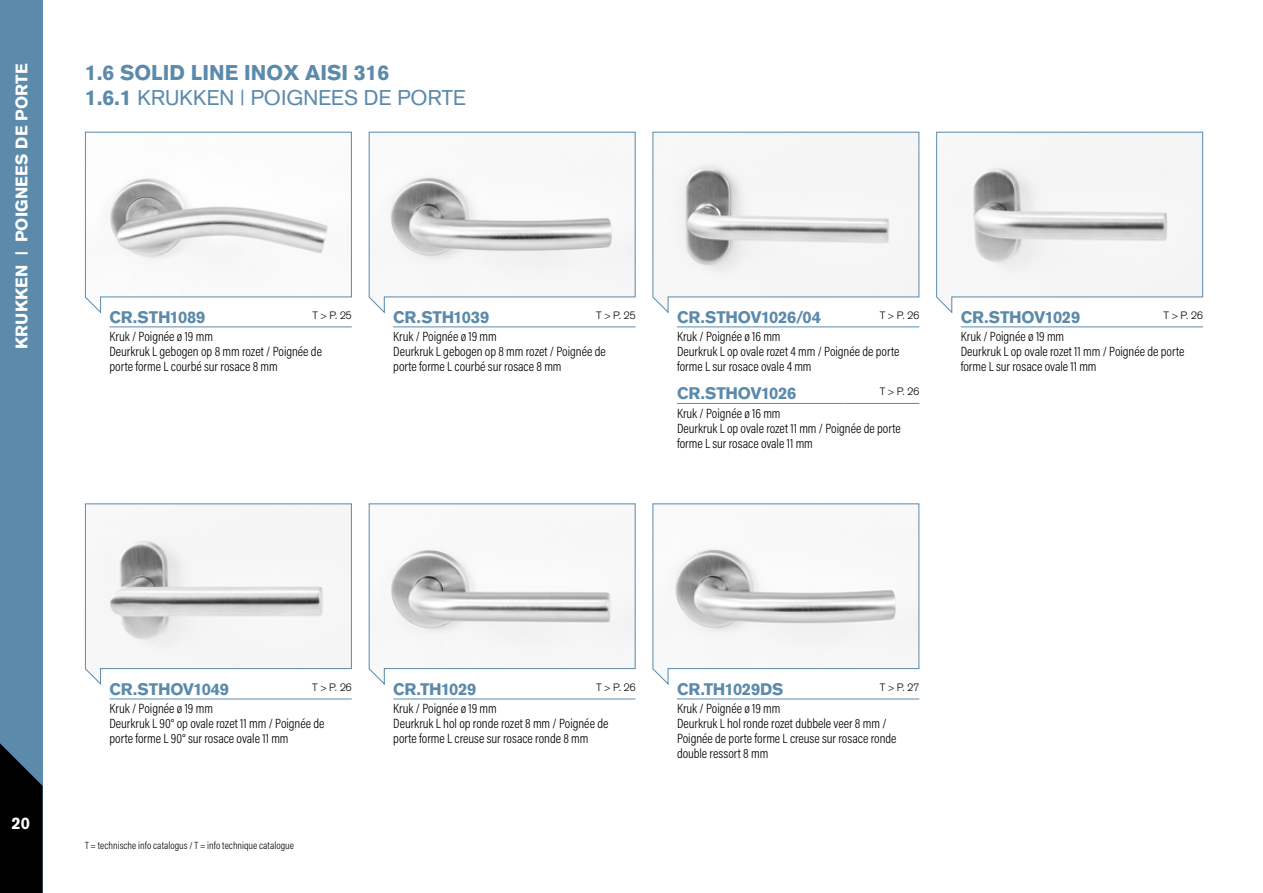
<style>
.page{position:relative;width:1263px;height:893px;background:#fff}
.page>*{position:absolute;margin:0;border:0;box-sizing:border-box;transform-origin:0 0}
.t1{font:900 21px/25.2px "Akzidenz Grotesk";color:#5b8aab}
.t2{font:900 16.5px "Akzidenz Grotesk";letter-spacing:-.015em;color:#5b8aab}
.t3{font:900 16.5px "Akzidenz Grotesk";letter-spacing:.01em;color:#fff}
.t4{font:300 13.5px/15px "Acumin Pro Cond";letter-spacing:-.005em;color:#000}
.t5{font:300 10.5px "Acumin Pro Cond";letter-spacing:.005em;color:#000}
.t6{font:300 10.5px "Akzidenz Grotesk";letter-spacing:.005em;color:#000}
.s1{font-weight:400}
</style>
<div class="page">
<div style="left:0;top:0;width:43px;height:893px;background:#5b8aab"></div>
<svg style="left:0;top:743px;width:43px;height:150px;background:#0d151a"></svg>
<svg style="left:85px;top:131px;width:267px;height:183px"></svg>
<svg style="left:85px;top:503px;width:267px;height:182px"></svg>
<svg style="left:368px;top:503px;width:268px;height:182px"></svg>
<svg style="left:652px;top:503px;width:268px;height:182px"></svg>
<svg style="left:368px;top:131px;width:268px;height:183px"></svg>
<svg style="left:652px;top:131px;width:268px;height:183px"></svg>
<svg style="left:936px;top:131px;width:267px;height:183px"></svg>
<hr style="left:109px;top:326px;width:167px;height:1px;background:#5b8aab">
<hr style="left:276px;top:326px;width:76px;height:1px;background:#5b8aab">
<hr style="left:109px;top:699px;width:167px;height:1px;background:#5b8aab">
<hr style="left:276px;top:699px;width:76px;height:1px;background:#5b8aab">
<hr style="left:393px;top:699px;width:167px;height:1px;background:#5b8aab">
<hr style="left:560px;top:699px;width:75px;height:1px;background:#5b8aab">
<hr style="left:677px;top:699px;width:167px;height:1px;background:#5b8aab">
<hr style="left:844px;top:699px;width:75px;height:1px;background:#5b8aab">
<hr style="left:393px;top:326px;width:167px;height:1px;background:#5b8aab">
<hr style="left:560px;top:326px;width:75px;height:1px;background:#5b8aab">
<hr style="left:961px;top:326px;width:166px;height:1px;background:#5b8aab">
<hr style="left:1127px;top:326px;width:76px;height:1px;background:#5b8aab">
<hr style="left:677px;top:326px;width:167px;height:1px;background:#5b8aab">
<hr style="left:844px;top:326px;width:75px;height:1px;background:#5b8aab">
<hr style="left:677px;top:403px;width:167px;height:1px;background:#5b8aab">
<hr style="left:844px;top:403px;width:75px;height:1px;background:#5b8aab">
<p class="t3" style="left:12px;top:349px;width:287px;rotate:-90deg">KRUKKEN | POIGNEES DE PORTE</p>
<h1 class="t1" style="left:85px;top:60px;width:382px">1.6 SOLID LINE INOX AISI 316<br>1.6.1 <span class="s1">KRUKKEN | POIGNEES DE PORTE</span></h1>
<p class="t2" style="left:109px;top:307px;width:97px">CR.STH1089</p>
<p class="t4" style="left:109px;top:329px;width:214px">Kruk / Poignée ø 19 mm<br>Deurkruk L gebogen op 8 mm rozet / Poignée de porte forme L courbé sur rosace 8 mm</p>
<p class="t2" style="left:393px;top:307px;width:97px">CR.STH1039</p>
<p class="t4" style="left:393px;top:329px;width:214px">Kruk / Poignée ø 19 mm<br>Deurkruk L gebogen op 8 mm rozet / Poignée de porte forme L courbé sur rosace 8 mm</p>
<p class="t6" style="left:312px;top:309px;width:41px">T &gt; P. 25</p>
<p class="t6" style="left:596px;top:309px;width:41px">T &gt; P. 25</p>
<p class="t2" style="left:677px;top:307px;width:145px">CR.STHOV1026/04</p>
<p class="t4" style="left:677px;top:329px;width:224px">Kruk / Poignée ø 16 mm<br>Deurkruk L op ovale rozet 4 mm / Poignée de porte forme L sur rosace ovale 4 mm</p>
<p class="t2" style="left:677px;top:383px;width:121px">CR.STHOV1026</p>
<p class="t4" style="left:677px;top:405px;width:225px">Kruk / Poignée ø 16 mm<br>Deurkruk L op ovale rozet 11 mm / Poignée de porte forme L sur rosace ovale 11 mm</p>
<p class="t6" style="left:880px;top:309px;width:41px">T &gt; P. 26</p>
<p class="t6" style="left:880px;top:386px;width:41px">T &gt; P. 26</p>
<p class="t2" style="left:961px;top:307px;width:121px">CR.STHOV1029</p>
<p class="t4" style="left:961px;top:329px;width:225px">Kruk / Poignée ø 19 mm<br>Deurkruk L op ovale rozet 11 mm / Poignée de porte forme L sur rosace ovale 11 mm</p>
<p class="t6" style="left:1163px;top:309px;width:41px">T &gt; P. 26</p>
<p class="t3" style="left:12px;top:813px;width:20px">20</p>
<p class="t2" style="left:109px;top:679px;width:121px">CR.STHOV1049</p>
<p class="t4" style="left:109px;top:701px;width:216px">Kruk / Poignée ø 19 mm<br>Deurkruk L 90° op ovale rozet 11 mm / Poignée de porte forme L 90° sur rosace ovale 11 mm</p>
<p class="t2" style="left:393px;top:679px;width:85px">CR.TH1029</p>
<p class="t4" style="left:393px;top:701px;width:217px">Kruk / Poignée ø 19 mm<br>Deurkruk L hol op ronde rozet 8 mm / Poignée de porte forme L creuse sur rosace ronde 8 mm</p>
<p class="t2" style="left:677px;top:679px;width:108px">CR.TH1029DS</p>
<p class="t4" style="left:677px;top:701px;width:221px">Kruk / Poignée ø 19 mm<br>Deurkruk L hol ronde rozet dubbele veer 8 mm /<br>Poignée de porte forme L creuse sur rosace ronde double ressort 8 mm</p>
<p class="t6" style="left:312px;top:681px;width:41px">T &gt; P. 26</p>
<p class="t6" style="left:596px;top:681px;width:41px">T &gt; P. 26</p>
<p class="t6" style="left:880px;top:681px;width:41px">T &gt; P. 27</p>
<p class="t5" style="left:85px;top:838px;width:210px">T = technische info catalogus / T = info technique catalogue</p>
</div>
